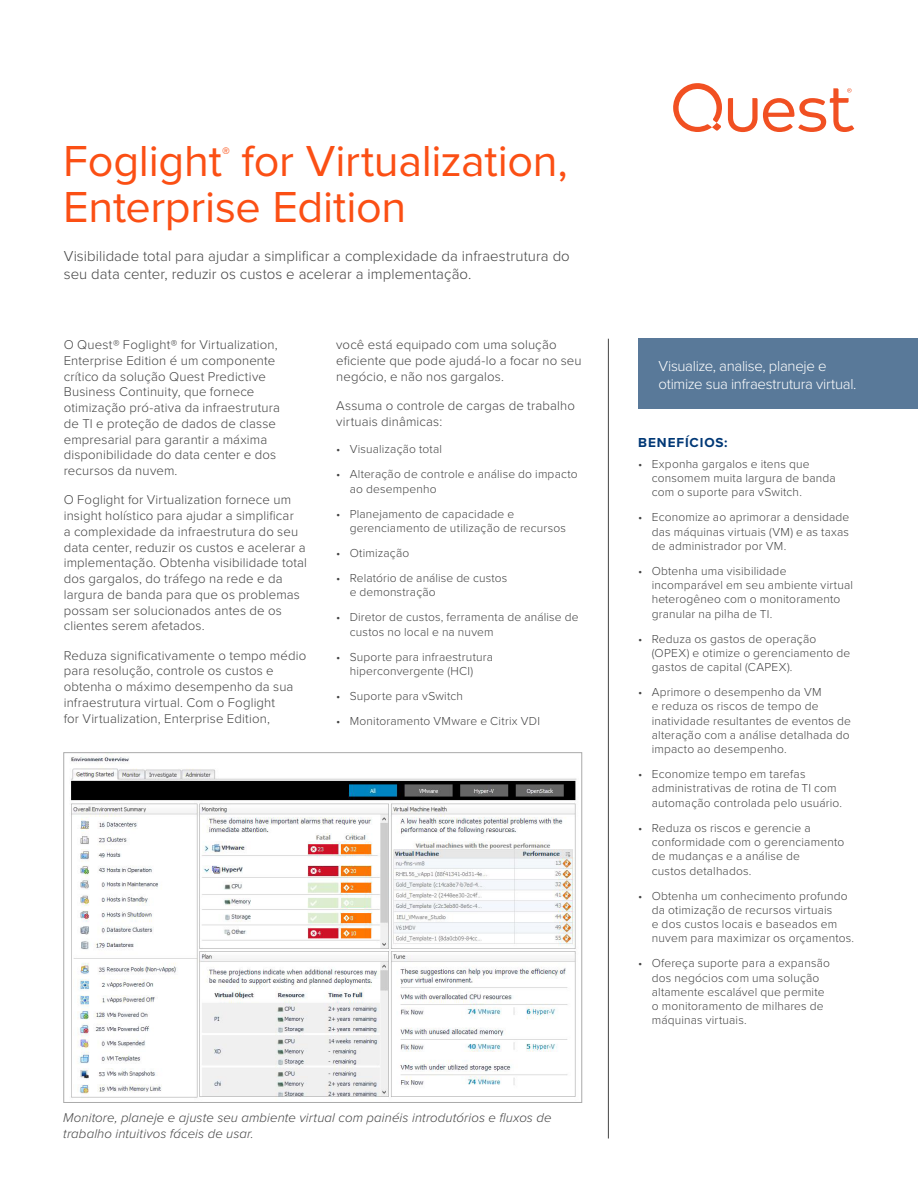
<style>
.page{position:relative;width:918px;height:1188px;background:#fff}
.page>*{position:absolute;margin:0;border:0;box-sizing:border-box;transform-origin:0 0}
.Headline{font:45px "Proxima Nova";letter-spacing:-.005em;color:#fb4f14}
.Headline-2{font:15.75px "Proxima Nova";color:#fb4f14}
.Sub_Head{font:300 15px/18px "Proxima Nova";letter-spacing:.005em;color:#444}
.Callout_Box_Small{font:300 15px/18px "Proxima Nova";letter-spacing:-.02em;color:#fff}
.Section_Heading_1{font:700 13.5px "Proxima Nova";letter-spacing:.065em;color:#003876}
.Body{font:300 13.2px/15.8px "Proxima Nova";letter-spacing:.01em;color:#444}
.t1{font:italic 300 13.2px/15.8px "Proxima Nova";letter-spacing:.01em;color:#444}
.t2{font:300 12px/14.2px "Proxima Nova";letter-spacing:.015em;color:#444}
</style>
<div class="page">
<svg style="left:728px;top:88px;width:126px;height:44px"></svg>
<svg style="left:673px;top:83px;width:49px;height:49px"></svg>
<hr style="left:608px;top:339px;width:1px;height:799px;background:#444">
<div style="left:638px;top:339px;width:280px;height:70px;background:#597999"></div>
<img style="left:71px;top:756px;width:506px;height:342px">
<p class="Headline" style="left:63px;top:127px;width:506px">Foglight for Virtualization,</p>
<p class="Headline-2" style="left:222px;top:141px;width:9px">®</p>
<p class="Headline" style="left:63px;top:174px;width:345px">Enterprise Edition</p>
<p class="Sub_Head" style="left:64px;top:246px;width:508px">Visibilidade total para ajudar a simplificar a complexidade da infraestrutura do seu data center, reduzir os custos e acelerar a implementação.</p>
<p class="Body" style="left:64px;top:336px;width:218px">O Quest® Foglight® for Virtualization, Enterprise Edition é um componente crítico da solução Quest Predictive Business Continuity, que fornece otimização pró-ativa da infraestrutura de TI e proteção de dados de classe empresarial para garantir a máxima disponibilidade do data center e dos recursos da nuvem.</p>
<p class="Body" style="left:64px;top:492px;width:245px">O Foglight for Virtualization fornece um insight holístico para ajudar a simplificar<br>a complexidade da infraestrutura do seu data center, reduzir os custos e acelerar a implementação. Obtenha visibilidade total dos gargalos, do tráfego na rede e da largura de banda para que os problemas possam ser solucionados antes de os clientes serem afetados.</p>
<p class="Body" style="left:64px;top:647px;width:244px">Reduza significativamente o tempo médio para resolução, controle os custos e obtenha o máximo desempenho da sua infraestrutura virtual. Com o Foglight<br>for Virtualization, Enterprise Edition,</p>
<p class="Body" style="left:336px;top:336px;width:247px">você está equipado com uma solução eficiente que pode ajudá-lo a focar no seu negócio, e não nos gargalos.</p>
<p class="Body" style="left:336px;top:397px;width:240px">Assuma o controle de cargas de trabalho virtuais dinâmicas:</p>
<p class="t2" style="left:336px;top:442px;width:107px">• Visualização total</p>
<p class="t2" style="left:350px;top:467px;width:229px;text-indent:-14px">• Alteração de controle e análise do impacto ao desempenho</p>
<p class="t2" style="left:350px;top:506px;width:218px;text-indent:-14px">• Planejamento de capacidade e gerenciamento de utilização de recursos</p>
<p class="t2" style="left:336px;top:545px;width:75px">• Otimização</p>
<p class="t2" style="left:350px;top:570px;width:159px;text-indent:-14px">• Relatório de análise de custos e demonstração</p>
<p class="t2" style="left:350px;top:610px;width:230px;text-indent:-14px">• Diretor de custos, ferramenta de análise de custos no local e na nuvem</p>
<p class="t2" style="left:336px;top:649px;width:158px;text-align:center">• Suporte para infraestrutura hiperconvergente (HCI)</p>
<p class="t2" style="left:336px;top:688px;width:128px">• Suporte para vSwitch</p>
<p class="t2" style="left:336px;top:713px;width:205px">• Monitoramento VMware e Citrix VDI</p>
<p class="t1" style="left:63px;top:1109px;width:490px">Monitore, planeje e ajuste seu ambiente virtual com painéis introdutórios e fluxos de trabalho intuitivos fáceis de usar.</p>
<p class="Callout_Box_Small" style="left:659px;top:356px;width:200px">Visualize, analise, planeje e otimize sua infraestrutura virtual.</p>
<p class="Section_Heading_1" style="left:638px;top:432px;width:91px">BENEFÍCIOS:</p>
<p class="t2" style="left:652px;top:456px;width:186px;text-indent:-14px">• Exponha gargalos e itens que consomem muita largura de banda com o suporte para vSwitch.</p>
<p class="t2" style="left:652px;top:510px;width:199px;text-align:justify;text-indent:-14px">• Economize ao aprimorar a densidade das máquinas virtuais (VM) e as taxas de administrador por VM.</p>
<p class="t2" style="left:652px;top:563px;width:203px;text-indent:-14px">• Obtenha uma visibilidade incomparável em seu ambiente virtual heterogêneo com o monitoramento granular na pilha de TI.</p>
<p class="t2" style="left:652px;top:631px;width:200px;text-indent:-14px">• Reduza os gastos de operação (OPEX) e otimize o gerenciamento de gastos de capital (CAPEX).</p>
<p class="t2" style="left:652px;top:684px;width:201px;text-indent:-14px">• Aprimore o desempenho da VM<br>e reduza os riscos de tempo de inatividade resultantes de eventos de alteração com a análise detalhada do impacto ao desempenho.</p>
<p class="t2" style="left:652px;top:767px;width:192px;text-indent:-14px">• Economize tempo em tarefas administrativas de rotina de TI com automação controlada pelo usuário.</p>
<p class="t2" style="left:652px;top:820px;width:194px;text-indent:-14px">• Reduza os riscos e gerencie a conformidade com o gerenciamento de mudanças e a análise de<br>custos detalhados.</p>
<p class="t2" style="left:652px;top:888px;width:204px;text-indent:-14px">• Obtenha um conhecimento profundo da otimização de recursos virtuais<br>e dos custos locais e baseados em nuvem para maximizar os orçamentos.</p>
<p class="t2" style="left:652px;top:956px;width:180px;text-indent:-14px">• Ofereça suporte para a expansão dos negócios com uma solução altamente escalável que permite o monitoramento de milhares de máquinas virtuais.</p>
</div>
